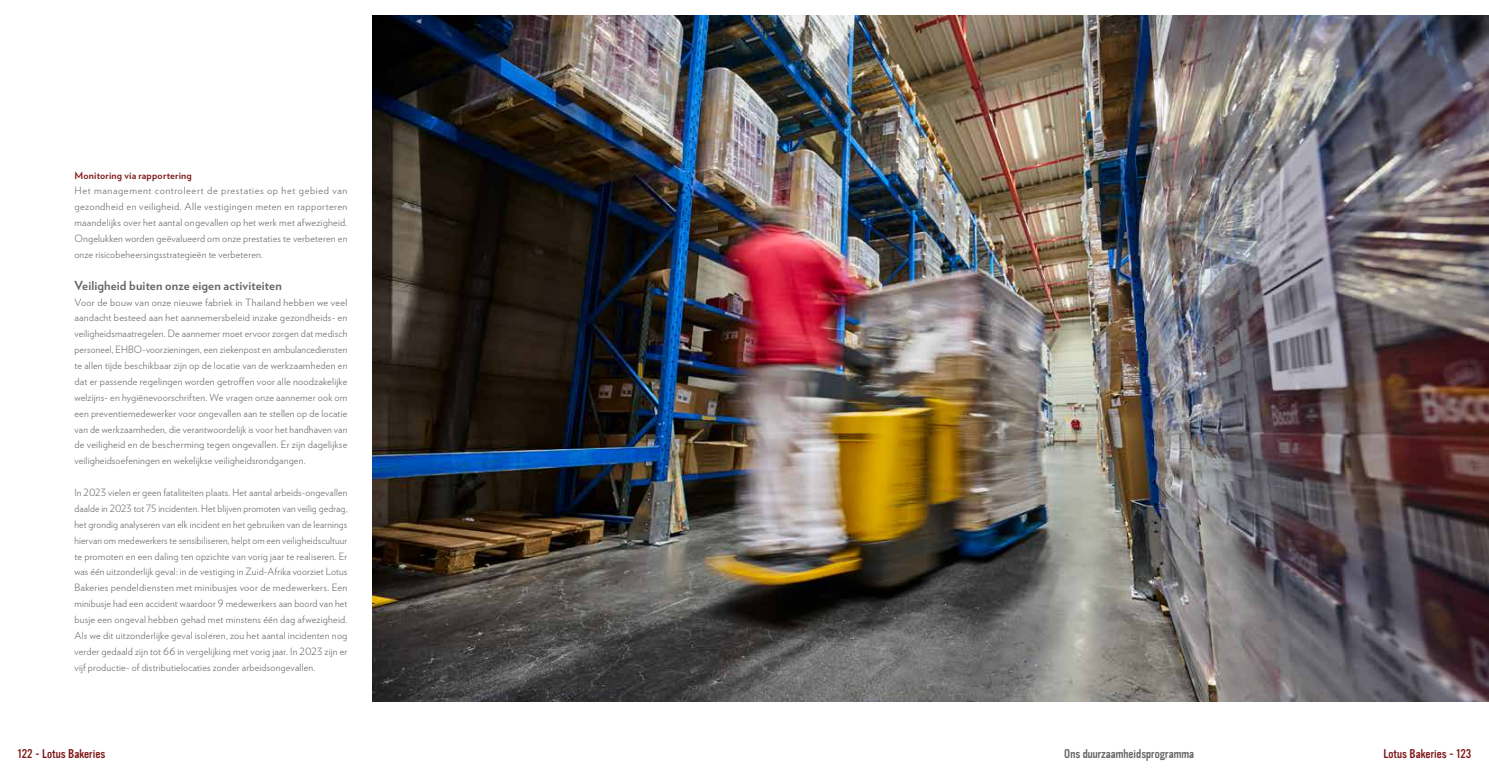
<style>
.page{position:relative;width:1489px;height:776px;background:#fff}
.page>*{position:absolute;margin:0;border:0;box-sizing:border-box;transform-origin:0 0}
.t1{font:700 12.5px "Verlag";letter-spacing:.01em;color:#646363}
.t2{font:12.5px "Vinyl OT";color:#7f1719}
.t3{font:12.5px "Vinyl OT";color:#646363}
.t4{font:300 10px/15.9px "Verlag";letter-spacing:.02em;color:#646363;text-align:justify}
.t5{font:700 10px "Verlag";letter-spacing:.015em;color:#7f1719}
</style>
<div class="page">
<img style="left:372px;top:16px;width:1116px;height:686px">
<p class="t5" style="left:74px;top:167px;width:119px">Monitoring via rapportering</p>
<p class="t4" style="left:74px;top:182px;width:274px">Het management controleert de prestaties op het gebied van gezondheid en veiligheid. Alle vestigingen meten en rapporteren maandelijks over het aantal ongevallen op het werk met afwezigheid.<br>Ongelukken worden geëvalueerd om onze prestaties te verbeteren en onze risicobeheersingsstrategieën te verbeteren.</p>
<p class="t1" style="left:74px;top:275px;width:209px">Veiligheid buiten onze eigen activiteiten</p>
<p class="t4" style="left:74px;top:293px;width:274px">Voor de bouw van onze nieuwe fabriek in Thailand hebben we veel aandacht besteed aan het aannemersbeleid inzake gezondheids- en veiligheidsmaatregelen. De aannemer moet ervoor zorgen dat medisch personeel, EHBO-voorzieningen, een ziekenpost en ambulancediensten te allen tijde beschikbaar zijn op de locatie van de werkzaamheden en dat er passende regelingen worden getroffen voor alle noodzakelijke welzijns- en hygiënevoorschriften. We vragen onze aannemer ook om een preventiemedewerker voor ongevallen aan te stellen op de locatie van de werkzaamheden, die verantwoordelijk is voor het handhaven van de veiligheid en de bescherming tegen ongevallen. Er zijn dagelijkse veiligheidsoefeningen en wekelijkse veiligheidsrondgangen.</p>
<p class="t4" style="left:74px;top:484px;width:274px">In 2023 vielen er geen fataliteiten plaats. Het aantal arbeids-ongevallen daalde in 2023 tot 75 incidenten. Het blijven promoten van veilig gedrag, het grondig analyseren van elk incident en het gebruiken van de learnings hiervan om medewerkers te sensibiliseren, helpt om een veiligheidscultuur te promoten en een daling ten opzichte van vorig jaar te realiseren. Er was één uitzonderlijk geval: in de vestiging in Zuid-Afrika voorziet Lotus Bakeries pendeldiensten met minibusjes voor de medewerkers. Een minibusje had een accident waardoor 9 medewerkers aan boord van het busje een ongeval hebben gehad met minstens één dag afwezigheid.<br>Als we dit uitzonderlijke geval isoleren, zou het aantal incidenten nog verder gedaald zijn tot 66 in vergelijking met vorig jaar. In 2023 zijn er vijf productie- of distributielocaties zonder arbeidsongevallen.</p>
<p class="t2" style="left:18px;top:747px;width:89px">122 - Lotus Bakeries</p>
<p class="t3" style="left:1064px;top:747px;width:131px">Ons duurzaamheidsprogramma</p>
<p class="t2" style="left:1383px;top:747px;width:89px">Lotus Bakeries - 123</p>
</div>
